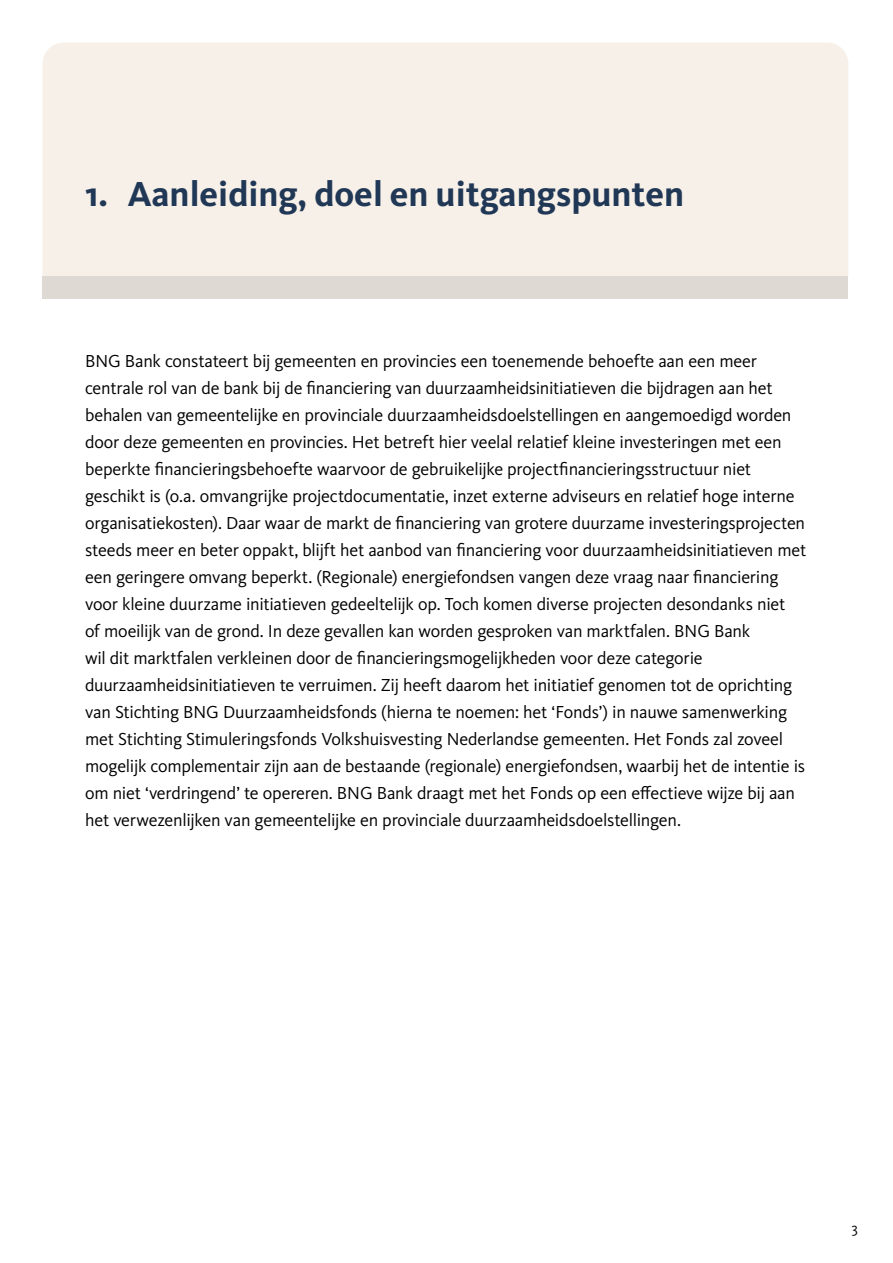
<style>
.page{position:relative;width:893px;height:1263px;background:#fff}
.page>*{position:absolute;margin:0;border:0;box-sizing:border-box;transform-origin:0 0}
.t1{font:700 36px "Kievit OT";color:#203856}
.t2{font:18px/27px "Kievit OT";letter-spacing:-.015em;color:#000}
.t3{font:15px "Kievit OT";color:#000}
</style>
<div class="page">
<div style="left:43px;top:43px;width:805px;height:233px;background:#f7f0e8"></div>
<div style="left:43px;top:276px;width:805px;height:22px;background:#dfd9d4"></div>
<h1 class="t1" style="left:85px;top:173px;width:601px">1. Aanleiding, doel en uitgangspunten</h1>
<p class="t2" style="left:85px;top:347px;width:723px">BNG Bank constateert bij gemeenten en provincies een toenemende behoefte aan een meer centrale rol van de bank bij de financiering van duurzaamheidsinitiatieven die bijdragen aan het behalen van gemeentelijke en provinciale duurzaamheidsdoelstellingen en aangemoedigd worden door deze gemeenten en provincies. Het betreft hier veelal relatief kleine investeringen met een beperkte financieringsbehoefte waarvoor de gebruikelijke projectfinancieringsstructuur niet geschikt is (o.a. omvangrijke projectdocumentatie, inzet externe adviseurs en relatief hoge interne organisatiekosten). Daar waar de markt de financiering van grotere duurzame investeringsprojecten steeds meer en beter oppakt, blijft het aanbod van financiering voor duurzaamheidsinitiatieven met een geringere omvang beperkt. (Regionale) energiefondsen vangen deze vraag naar financiering voor kleine duurzame initiatieven gedeeltelijk op. Toch komen diverse projecten desondanks niet<br>of moeilijk van de grond. In deze gevallen kan worden gesproken van marktfalen. BNG Bank<br>wil dit marktfalen verkleinen door de financieringsmogelijkheden voor deze categorie duurzaamheidsinitiatieven te verruimen. Zij heeft daarom het initiatief genomen tot de oprichting van Stichting BNG Duurzaamheidsfonds (hierna te noemen: het ‘Fonds’) in nauwe samenwerking met Stichting Stimuleringsfonds Volkshuisvesting Nederlandse gemeenten. Het Fonds zal zoveel mogelijk complementair zijn aan de bestaande (regionale) energiefondsen, waarbij het de intentie is om niet ‘verdringend’ te opereren. BNG Bank draagt met het Fonds op een effectieve wijze bij aan het verwezenlijken van gemeentelijke en provinciale duurzaamheidsdoelstellingen.</p>
<p class="t3" style="left:851px;top:1219px;width:8px">3</p>
</div>
